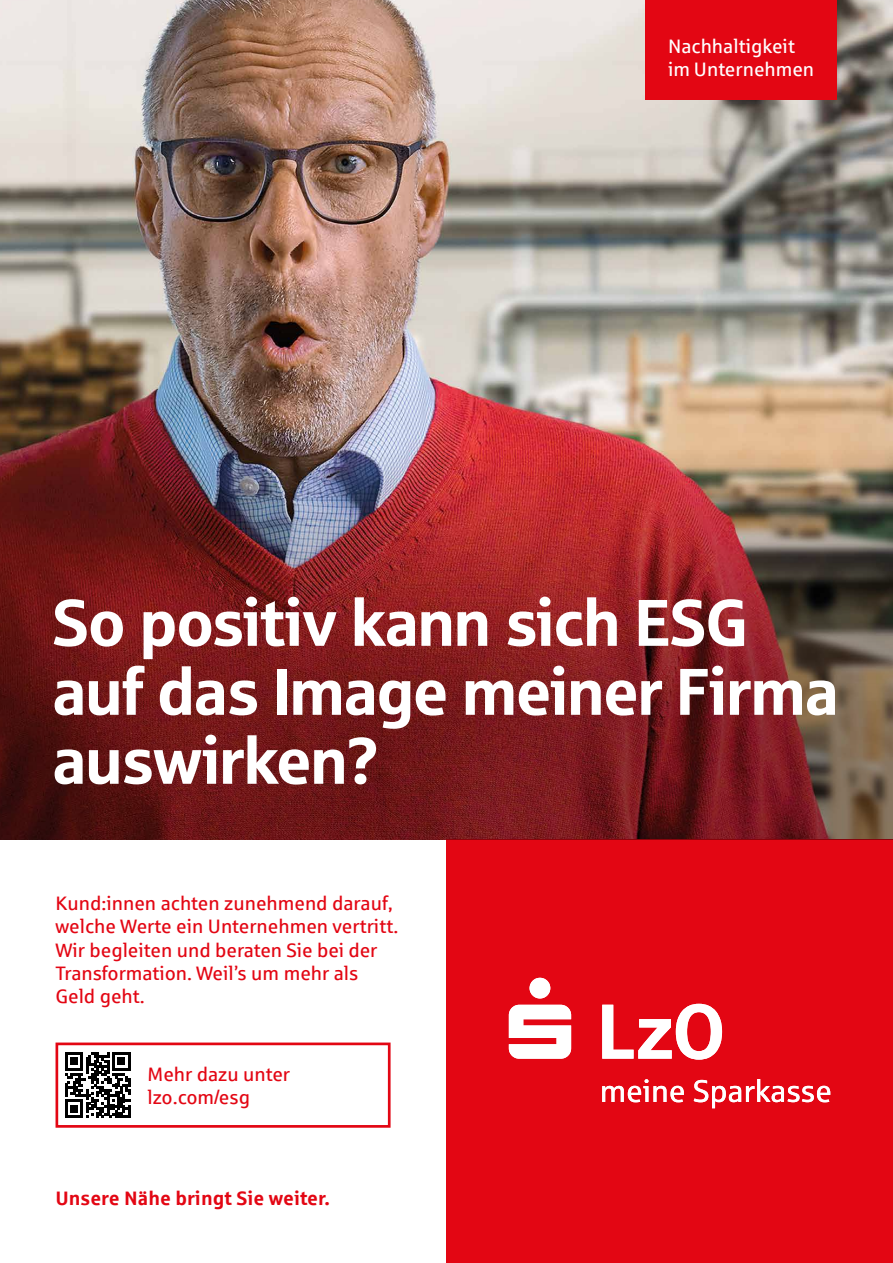
<style>
.page{position:relative;width:893px;height:1263px;background:#fff}
.page>*{position:absolute;margin:0;border:0;box-sizing:border-box;transform-origin:0 0}
.t1{font:66px/69px "Sparkasse Head";color:#fff}
.t2{font:19.5px/23.4px "Sparkasse Rg";color:#e30613}
.t3{font:19.5px/23.4px "Sparkasse Rg";color:#fff}
.t4{font:700 19.5px "Sparkasse Rg";color:#e30613}
</style>
<div class="page">
<img style="left:0;top:0;width:893px;height:449px">
<div style="left:446px;top:839px;width:447px;height:424px;background:#e30613"></div>
<img style="left:0;top:449px;width:893px;height:390px">
<div style="left:645px;top:0;width:192px;height:99px;background:#e30613"></div>
<svg style="left:602px;top:1004px;width:120px;height:55px"></svg>
<svg style="left:509px;top:978px;width:62px;height:81px"></svg>
<svg style="left:602px;top:1079px;width:228px;height:29px"></svg>
<svg style="left:65px;top:1052px;width:66px;height:66px"></svg>
<div style="left:56px;top:1042px;width:335px;height:86px;border:3px solid #e30613"></div>
<p class="t3" style="left:668px;top:34px;width:148px">Nachhaltigkeit im Unternehmen</p>
<h1 class="t1" style="left:53px;top:586px;width:787px">So positiv kann sich ESG auf das Image meiner Firma auswirken?</h1>
<p class="t2" style="left:56px;top:891px;width:344px">Kund:innen achten zunehmend darauf, welche Werte ein Unternehmen vertritt.<br>Wir begleiten und beraten Sie bei der<br>Transformation. Weil’s um mehr als<br>Geld geht.</p>
<p class="t2" style="left:148px;top:1062px;width:144px">Mehr dazu unter lzo.com/esg</p>
<p class="t4" style="left:55px;top:1185px;width:276px">Unsere Nähe bringt Sie weiter.</p>
</div>
